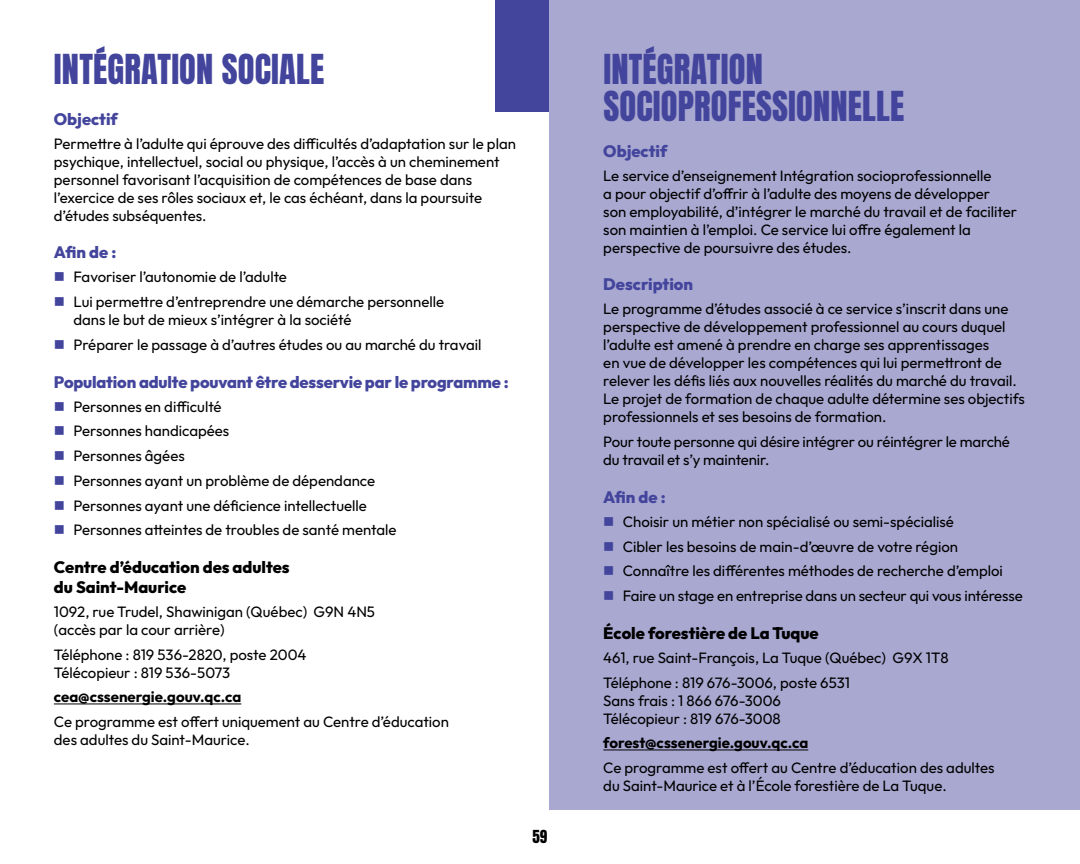
<style>
.page{position:relative;width:1080px;height:864px;background:#fff}
.page>*{position:absolute;margin:0;border:0;box-sizing:border-box;transform-origin:0 0}
.t1{font:34.5px/37.5px "Anton";letter-spacing:.005em;color:#43449c}
.t2{font:800 16.5px "Outfit";letter-spacing:-.01em;color:#43449c}
.t3{font:800 16.5px/19.8px "Outfit";color:#000}
.t4{font:15px/18px "Outfit";color:#000}
.t5{font:700 15px "Outfit";color:#000}
.t6{font:15px "Anton";color:#000}
</style>
<div class="page">
<div style="left:549px;top:0;width:531px;height:810px;background:#a8a8d1"></div>
<div style="left:495px;top:0;width:54px;height:111px;background:#43449c"></div>
<hr style="left:54px;top:704px;width:187px;height:1px;background:#000">
<hr style="left:603px;top:750px;width:205px;height:1px;background:#000">
<h1 class="t1" style="left:54px;top:50px;width:272px">INTÉGRATION SOCIALE</h1>
<p class="t2" style="left:54px;top:108px;width:66px">Objectif</p>
<p class="t4" style="left:54px;top:134px;width:464px">Permettre à l’adulte qui éprouve des difficultés d’adaptation sur le plan psychique, intellectuel, social ou physique, l’accès à un cheminement personnel favorisant l’acquisition de compétences de base dans l’exercice de ses rôles sociaux et, le cas échéant, dans la poursuite d’études subséquentes.</p>
<p class="t2" style="left:54px;top:242px;width:64px">Afin de :</p>
<p class="t4" style="left:73px;top:264px;width:372px;line-height:24.8px">Favoriser l’autonomie de l’adulte<br>Lui permettre d’entreprendre une démarche personnelle</p>
<p class="t4" style="left:73px;top:307px;width:410px;line-height:24.8px">dans le but de mieux s’intégrer à la société<br>Préparer le passage à d’autres études ou au marché du travail</p>
<p class="t2" style="left:54px;top:371px;width:456px">Population adulte pouvant être desservie par le programme :</p>
<p class="t4" style="left:73px;top:394px;width:325px;line-height:24.8px">Personnes en difficulté<br>Personnes handicapées<br>Personnes âgées<br>Personnes ayant un problème de dépendance Personnes ayant une déficience intellectuelle Personnes atteintes de troubles de santé mentale</p>
<p class="t3" style="left:54px;top:557px;width:237px">Centre d’éducation des adultes du Saint-Maurice</p>
<p class="t4" style="left:54px;top:602px;width:323px">1092, rue Trudel, Shawinigan (Québec) G9N 4N5 (accès par la cour arrière)</p>
<p class="t4" style="left:54px;top:645px;width:254px">Téléphone : 819 536-2820, poste 2004<br>Télécopieur : 819 536-5073</p>
<p class="t5" style="left:54px;top:687px;width:189px">cea@cssenergie.gouv.qc.ca</p>
<p class="t4" style="left:54px;top:713px;width:397px">Ce programme est offert uniquement au Centre d’éducation des adultes du Saint-Maurice.</p>
<p class="t6" style="left:533px;top:826px;width:16px">59</p>
<h1 class="t1" style="left:603px;top:50px;width:302px">INTÉGRATION<br>SOCIOPROFESSIONNELLE</h1>
<p class="t2" style="left:603px;top:140px;width:66px">Objectif</p>
<p class="t4" style="left:603px;top:166px;width:415px">Le service d’enseignement Intégration socioprofessionnelle<br>a pour objectif d’offrir à l’adulte des moyens de développer<br>son employabilité, d’intégrer le marché du travail et de faciliter son maintien à l’emploi. Ce service lui offre également la perspective de poursuivre des études.</p>
<p class="t2" style="left:603px;top:274px;width:91px">Description</p>
<p class="t4" style="left:603px;top:300px;width:423px">Le programme d’études associé à ce service s’inscrit dans une perspective de développement professionnel au cours duquel l’adulte est amené à prendre en charge ses apprentissages<br>en vue de développer les compétences qui lui permettront de relever les défis liés aux nouvelles réalités du marché du travail.<br>Le projet de formation de chaque adulte détermine ses objectifs professionnels et ses besoins de formation.</p>
<p class="t4" style="left:603px;top:433px;width:408px">Pour toute personne qui désire intégrer ou réintégrer le marché du travail et s’y maintenir.</p>
<p class="t2" style="left:603px;top:486px;width:64px">Afin de :</p>
<p class="t4" style="left:623px;top:509px;width:401px;line-height:24.8px">Choisir un métier non spécialisé ou semi-spécialisé<br>Cibler les besoins de main-d’œuvre de votre région Connaître les différentes méthodes de recherche d’emploi Faire un stage en entreprise dans un secteur qui vous intéresse</p>
<p class="t3" style="left:603px;top:623px;width:217px">École forestière de La Tuque</p>
<p class="t4" style="left:603px;top:645px;width:347px;line-height:24.8px">461, rue Saint-François, La Tuque (Québec) G9X 1T8<br>Téléphone : 819 676-3006, poste 6531</p>
<p class="t4" style="left:603px;top:691px;width:179px">Sans frais : 1 866 676-3006<br>Télécopieur : 819 676-3008</p>
<p class="t5" style="left:603px;top:733px;width:206px">forest@cssenergie.gouv.qc.ca</p>
<p class="t4" style="left:603px;top:759px;width:393px">Ce programme est offert au Centre d’éducation des adultes du Saint-Maurice et à l’École forestière de La Tuque.</p>
</div>
